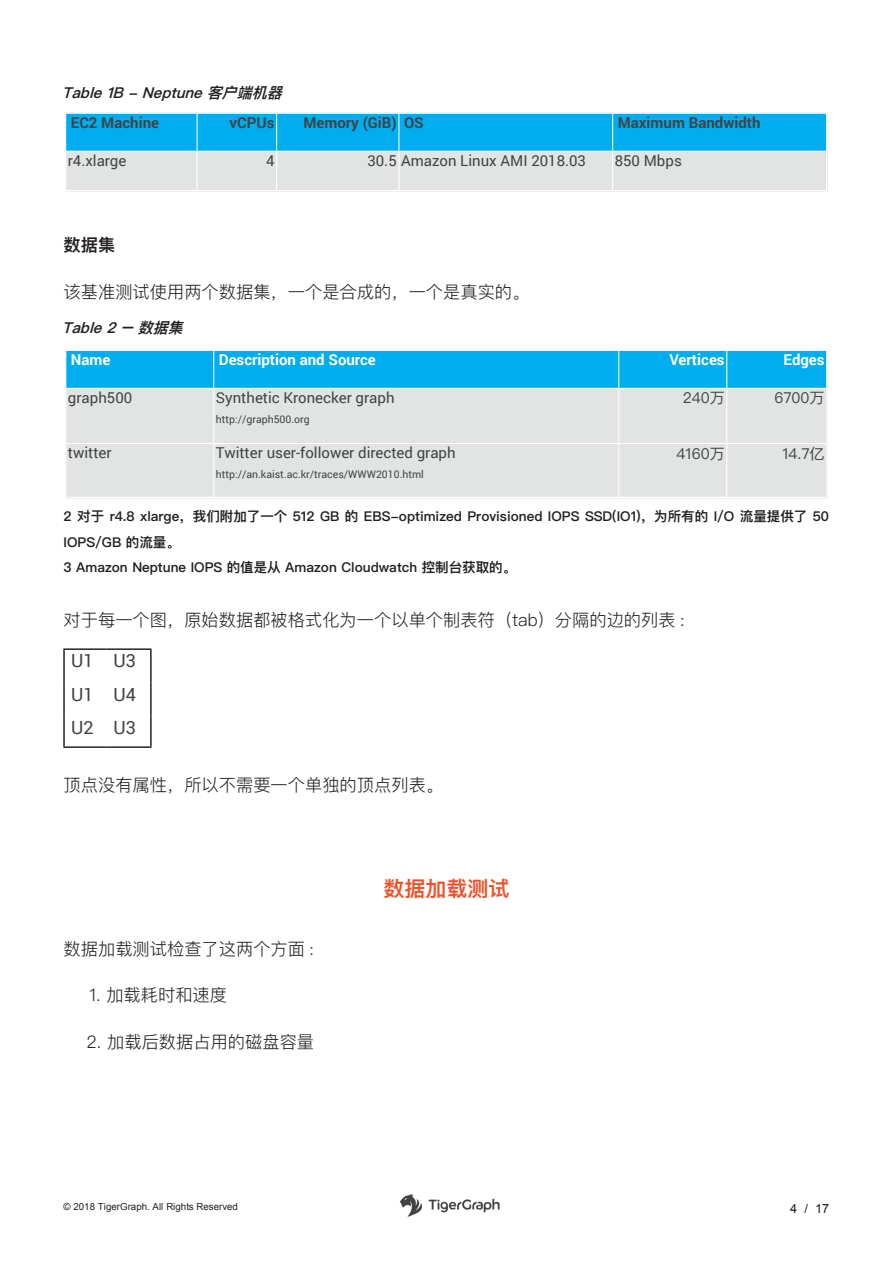
<style>
.page{position:relative;width:893px;height:1263px;background:#fff}
.page>*{position:absolute;margin:0;border:0;box-sizing:border-box;transform-origin:0 0}
.t1{font:600 21px "Ping Fang SC";color:#f05129}
.t2{font:18.15px/33.6px "Roboto";color:#424344;text-align:justify}
.t3{font:300 17.25px "Ping Fang SC";color:#231f20}
.t4{font:600 17.25px "Ping Fang SC";color:#231f20}
.t5{font:15px "Roboto";color:#424344}
.t6{font:700 15px "Roboto";color:#424344}
.t7{font:700 15px "Roboto";color:#fff}
.t8{font:italic 600 15px "Ping Fang SC";color:#231f20}
.t9{font:15px "Ping Fang SC";color:#424344}
.t10{font:600 13.5px/25.5px "Ping Fang SC";color:#231f20}
.t11{font:12.75px "Arial";color:#231f20}
.t12{font:10.5px "Roboto";color:#424344}
.t13{font:9.75px "Arial";color:#231f20}
</style>
<div class="page">
<img style="left:399px;top:1194px;width:101px;height:23px">
<svg style="left:66px;top:114px;width:760px;height:76px;background:#73c9e9"></svg>
<hr style="left:197px;top:114px;width:1px;height:37px;background:#fff">
<hr style="left:276px;top:114px;width:1px;height:37px;background:#fff">
<hr style="left:398px;top:114px;width:1px;height:37px;background:#fff">
<hr style="left:612px;top:114px;width:1px;height:37px;background:#fff">
<hr style="left:65px;top:151px;width:132px;height:1px;background:#fff">
<hr style="left:197px;top:151px;width:80px;height:1px;background:#fff">
<hr style="left:197px;top:152px;width:1px;height:38px;background:#fff">
<hr style="left:277px;top:151px;width:122px;height:1px;background:#fff">
<hr style="left:276px;top:152px;width:1px;height:38px;background:#fff">
<hr style="left:399px;top:151px;width:214px;height:1px;background:#fff">
<hr style="left:398px;top:152px;width:1px;height:38px;background:#fff">
<hr style="left:613px;top:151px;width:214px;height:1px;background:#fff">
<hr style="left:612px;top:152px;width:1px;height:38px;background:#fff">
<div style="left:66px;top:351px;width:760px;height:37px;background:#00aeef"></div>
<div style="left:66px;top:389px;width:760px;height:108px;background:#e2e3e3"></div>
<hr style="left:213px;top:351px;width:1px;height:37px;background:#fff">
<hr style="left:618px;top:351px;width:1px;height:37px;background:#fff">
<hr style="left:726px;top:351px;width:1px;height:37px;background:#fff">
<hr style="left:213px;top:389px;width:1px;height:54px;background:#fff">
<hr style="left:618px;top:389px;width:1px;height:54px;background:#fff">
<hr style="left:726px;top:389px;width:1px;height:54px;background:#fff">
<hr style="left:65px;top:443px;width:149px;height:1px;background:#fff">
<hr style="left:214px;top:443px;width:405px;height:1px;background:#fff">
<hr style="left:213px;top:444px;width:1px;height:53px;background:#fff">
<hr style="left:619px;top:443px;width:108px;height:1px;background:#fff">
<hr style="left:618px;top:444px;width:1px;height:53px;background:#fff">
<hr style="left:727px;top:443px;width:100px;height:1px;background:#fff">
<hr style="left:726px;top:444px;width:1px;height:53px;background:#fff">
<hr style="left:63px;top:648px;width:43px;height:2px;background:#000">
<hr style="left:63px;top:650px;width:2px;height:33px;background:#000">
<hr style="left:106px;top:648px;width:46px;height:2px;background:#000">
<hr style="left:150px;top:650px;width:2px;height:33px;background:#000">
<hr style="left:63px;top:683px;width:2px;height:33px;background:#000">
<hr style="left:150px;top:683px;width:2px;height:33px;background:#000">
<hr style="left:63px;top:716px;width:2px;height:30px;background:#000">
<hr style="left:150px;top:716px;width:2px;height:30px;background:#000">
<hr style="left:63px;top:746px;width:43px;height:2px;background:#000">
<hr style="left:106px;top:746px;width:46px;height:2px;background:#000">
<p class="t8" style="left:62px;top:83px;width:226px">Table1B - Neptune客户端机器</p>
<p class="t6" style="left:71px;top:114px;width:90px">EC2 Machine</p>
<p class="t6" style="left:229px;top:114px;width:47px">vCPUs</p>
<p class="t6" style="left:303px;top:114px;width:122px">Memory (GiB) OS</p>
<p class="t6" style="left:618px;top:114px;width:144px">Maximum Bandwidth</p>
<p class="t5" style="left:68px;top:152px;width:60px">r4.xlarge</p>
<p class="t5" style="left:266px;top:152px;width:10px">4</p>
<p class="t5" style="left:367px;top:152px;width:220px">30.5 Amazon Linux AMI 2018.03</p>
<p class="t5" style="left:615px;top:152px;width:69px">850 Mbps</p>
<p class="t4" style="left:64px;top:235px;width:53px">数据集</p>
<p class="t3" style="left:64px;top:281px;width:467px">该基准测试使用两个数据集，一个是合成的，一个是真实的。</p>
<p class="t8" style="left:62px;top:319px;width:127px">Table2 – 数据集</p>
<p class="t7" style="left:71px;top:351px;width:41px">Name</p>
<p class="t7" style="left:219px;top:351px;width:158px">Description and Source</p>
<p class="t7" style="left:669px;top:351px;width:57px">Vertices</p>
<p class="t7" style="left:783px;top:351px;width:43px">Edges</p>
<p class="t5" style="left:68px;top:389px;width:66px">graph500</p>
<p class="t5" style="left:216px;top:389px;width:180px">Synthetic Kronecker graph</p>
<p class="t12" style="left:216px;top:413px;width:95px">http://graph500.org</p>
<p class="t9" style="left:683px;top:389px;width:43px">240万</p>
<p class="t9" style="left:774px;top:389px;width:52px">6700万</p>
<p class="t5" style="left:68px;top:444px;width:45px">twitter</p>
<p class="t5" style="left:216px;top:444px;width:241px">Twitter user-follower directed graph</p>
<p class="t12" style="left:216px;top:469px;width:210px">http://an.kaist.ac.kr/traces/WWW2010.html</p>
<p class="t9" style="left:677px;top:444px;width:50px">4160万</p>
<p class="t9" style="left:782px;top:444px;width:44px">14.7亿</p>
<p class="t10" style="left:64px;top:503px;width:767px">2 对于 r4.8 xlarge，我们附加了一个 512 GB 的 EBS-optimized Provisioned IOPS SSD(IO1)，为所有的 I/O 流量提供了 50<br>IOPS/GB 的流量。<br>3 Amazon Neptune IOPS 的值是从 Amazon Cloudwatch 控制台获取的。</p>
<p class="t3" style="left:64px;top:610px;width:622px">对于每一个图，原始数据都被格式化为一个以单个制表符（tab）分隔的边的列表 :</p>
<h2 class="t2" style="left:71px;top:644px;width:66px">U1 U3<br>U1 U4<br>U2 U3</h2>
<p class="t3" style="left:64px;top:775px;width:381px">顶点没有属性，所以不需要一个单独的顶点列表。</p>
<p class="t3" style="left:64px;top:938px;width:252px">数据加载测试检查了这两个方面 :</p>
<p class="t3" style="left:89px;top:984px;width:139px">1. 加载耗时和速度</p>
<p class="t3" style="left:87px;top:1031px;width:229px">2. 加载后数据占用的磁盘容量</p>
<h1 class="t1" style="left:383px;top:876px;width:128px">数据加载测试</h1>
<p class="t13" style="left:64px;top:1200px;width:176px">© 2018 TigerGraph. All Rights Reserved</p>
<p class="t11" style="left:790px;top:1200px;width:40px">4 / 17</p>
</div>
